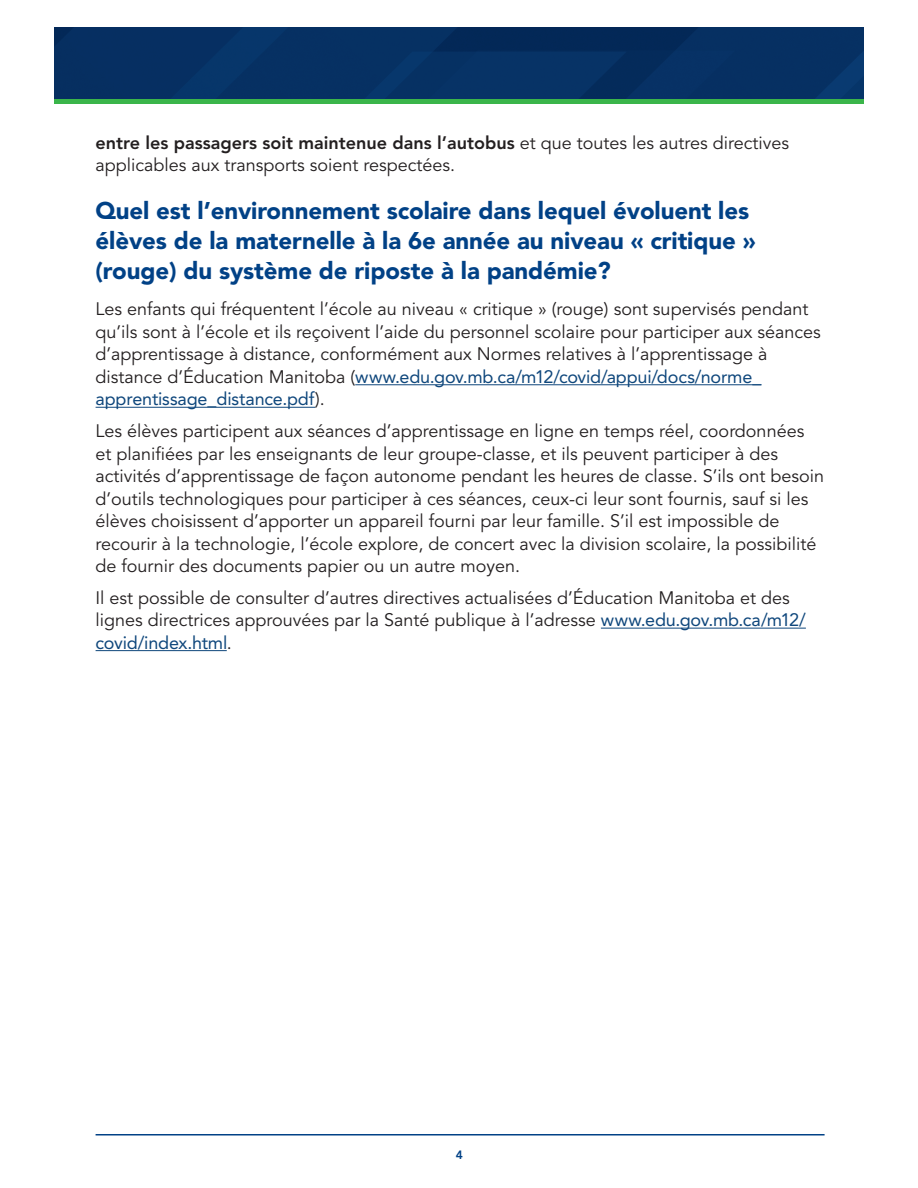
<style>
.page{position:relative;width:918px;height:1188px;background:#fff}
.page>*{position:absolute;margin:0;border:0;box-sizing:border-box;transform-origin:0 0}
.t1{font:900 24px/30px "Avenir LT Std";letter-spacing:-.005em;color:#014186}
.t2{font:18px/22.5px "Avenir LT Std";color:#231f20}
.t3{font:800 12px "Avenir LT Std";color:#014186}
.s1{font-weight:800}
.s2{color:#0f477c}
</style>
<div class="page">
<hr style="left:96px;top:1134px;width:729px;height:2px;background:#014186">
<div style="left:54px;top:27px;width:810px;height:72px;background:#063062"></div>
<div style="left:54px;top:99px;width:810px;height:5px;background:#3ab54a"></div>
<hr style="left:355px;top:384px;width:406px;height:1px;background:#0f477c">
<hr style="left:96px;top:407px;width:219px;height:1px;background:#0f477c">
<hr style="left:601px;top:628px;width:205px;height:1px;background:#0f477c">
<hr style="left:96px;top:650px;width:131px;height:1px;background:#0f477c">
<p class="t2" style="left:96px;top:132px;width:695px"><span class="s1">entre les passagers soit maintenue dans l’autobus</span> et que toutes les autres directives applicables aux transports soient respectées.</p>
<h1 class="t1" style="left:96px;top:196px;width:662px">Quel est l’environnement scolaire dans lequel évoluent les élèves de la maternelle à la 6e année au niveau « critique » (rouge) du système de riposte à la pandémie?</h1>
<p class="t2" style="left:96px;top:299px;width:727px">Les enfants qui fréquentent l’école au niveau « critique » (rouge) sont supervisés pendant qu’ils sont à l’école et ils reçoivent l’aide du personnel scolaire pour participer aux séances d’apprentissage à distance, conformément aux Normes relatives à l’apprentissage à distance d’Éducation Manitoba (<span class="s2">www.edu.gov.mb.ca/m12/covid/appui/docs/norme_ apprentissage_distance.pdf</span>).</p>
<p class="t2" style="left:96px;top:420px;width:730px">Les élèves participent aux séances d’apprentissage en ligne en temps réel, coordonnées et planifiées par les enseignants de leur groupe-classe, et ils peuvent participer à des activités d’apprentissage de façon autonome pendant les heures de classe. S’ils ont besoin d’outils technologiques pour participer à ces séances, ceux-ci leur sont fournis, sauf si les élèves choisissent d’apporter un appareil fourni par leur famille. S’il est impossible de recourir à la technologie, l’école explore, de concert avec la division scolaire, la possibilité de fournir des documents papier ou un autre moyen.</p>
<p class="t2" style="left:96px;top:587px;width:712px">Il est possible de consulter d’autres directives actualisées d’Éducation Manitoba et des lignes directrices approuvées par la Santé publique à l’adresse <span class="s2">www.edu.gov.mb.ca/m12/ covid/index.html</span>.</p>
<p class="t3" style="left:456px;top:1148px;width:9px">4</p>
</div>
